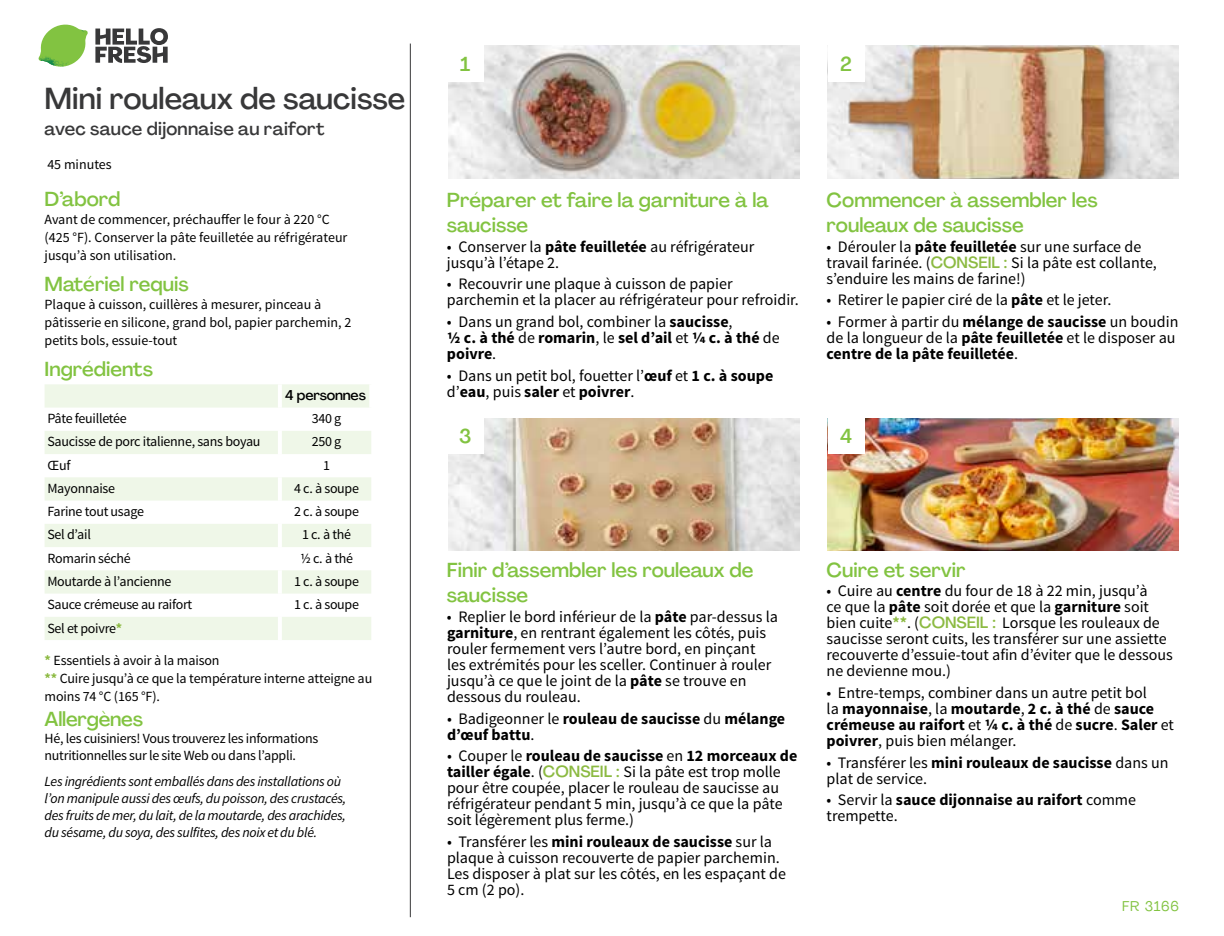
<style>
.page{position:relative;width:1224px;height:936px;background:#fff}
.page>*{position:absolute;margin:0;border:0;box-sizing:border-box;transform-origin:0 0}
.t1{font:500 30px "Agrandir";color:#383839}
.t2{font:500 20px/25.6px "Agrandir";color:#82c341}
.t3{font:500 18px "Agrandir";letter-spacing:.01em;color:#383839}
.t4{font:16px/16px "Source Sans Pro";color:#000}
.t5{font:700 16px/16px "Source Sans Pro";color:#000}
.t6{font:14px/18px "Source Sans Pro";letter-spacing:-.02em;color:#000}
.t7{font:14px/18px "Source Sans Pro";color:#000}
.t8{font:italic 14px/17px "Source Sans Pro";letter-spacing:-.02em;color:#000}
.t9{font:500 14px "Agrandir";letter-spacing:-.01em;color:#000}
.t10{font:14px "Agrandir";letter-spacing:.05em;color:#82c341}
.s1{font-weight:700;color:#8cba42}
.s2{font-weight:700}
.s3{font-weight:400}
.s4{font-family:"Agrandir";font-weight:500;color:#8cba42}
</style>
<div class="page">
<svg style="left:95px;top:28px;width:73px;height:35px"></svg>
<svg style="left:42px;top:25px;width:44px;height:28px"></svg>
<img style="left:65px;top:25px;width:23px;height:18px">
<img style="left:41px;top:40px;width:42px;height:8px">
<img style="left:39px;top:43px;width:43px;height:24px">
<img style="left:64px;top:48px;width:19px;height:18px">
<hr style="left:410px;top:44px;width:1px;height:873px;background:#383839">
<img style="left:448px;top:46px;width:351px;height:133px">
<img style="left:448px;top:418px;width:351px;height:133px">
<img style="left:828px;top:46px;width:351px;height:133px">
<img style="left:828px;top:418px;width:351px;height:133px">
<div style="left:447px;top:46px;width:37px;height:36px;background:#fff"></div>
<div style="left:447px;top:418px;width:37px;height:36px;background:#fff"></div>
<div style="left:828px;top:46px;width:36px;height:36px;background:#fff"></div>
<div style="left:828px;top:418px;width:36px;height:36px;background:#fff"></div>
<svg style="left:45px;top:384px;width:326px;height:256px;fill:#eff7e8"></svg>
<hr style="left:278px;top:384px;width:4px;height:24px;background:#fff">
<hr style="left:369px;top:384px;width:4px;height:24px;background:#fff">
<hr style="left:278px;top:408px;width:4px;height:23px;background:#fff">
<hr style="left:278px;top:431px;width:4px;height:23px;background:#fff">
<hr style="left:278px;top:454px;width:4px;height:23px;background:#fff">
<hr style="left:278px;top:477px;width:4px;height:24px;background:#fff">
<hr style="left:278px;top:501px;width:4px;height:23px;background:#fff">
<hr style="left:278px;top:524px;width:4px;height:23px;background:#fff">
<hr style="left:278px;top:547px;width:4px;height:23px;background:#fff">
<hr style="left:278px;top:570px;width:4px;height:24px;background:#fff">
<hr style="left:278px;top:594px;width:4px;height:23px;background:#fff">
<hr style="left:278px;top:617px;width:4px;height:23px;background:#fff">
<h1 class="t1" style="left:45px;top:80px;width:362px">Mini rouleaux de saucisse</h1>
<p class="t3" style="left:45px;top:118px;width:282px">avec sauce dijonnaise au raifort</p>
<p class="t7" style="left:47px;top:156px;width:66px">45 minutes</p>
<p class="t2" style="left:45px;top:186px;width:77px">D’abord</p>
<p class="t7" style="left:45px;top:211px;width:304px">Avant de commencer, préchauffer le four à 220 °C (425 °F). Conserver la pâte feuilletée au réfrigérateur jusqu’à son utilisation.</p>
<p class="t2" style="left:45px;top:271px;width:146px">Matériel requis</p>
<p class="t7" style="left:45px;top:296px;width:308px">Plaque à cuisson, cuillères à mesurer, pinceau à pâtisserie en silicone, grand bol, papier parchemin, 2 petits bols, essuie-tout</p>
<p class="t2" style="left:45px;top:356px;width:110px">Ingrédients</p>
<p class="t9" style="left:285px;top:387px;width:82px">4 personnes</p>
<p class="t6" style="left:47px;top:410px;width:81px">Pâte feuilletée</p>
<p class="t6" style="left:312px;top:410px;width:31px">340 g</p>
<p class="t6" style="left:47px;top:433px;width:215px">Saucisse de porc italienne, sans boyau</p>
<p class="t6" style="left:312px;top:433px;width:31px">250 g</p>
<p class="t6" style="left:47px;top:456px;width:25px">Œuf</p>
<p class="t6" style="left:323px;top:456px;width:8px">1</p>
<p class="t6" style="left:47px;top:480px;width:69px">Mayonnaise</p>
<p class="t6" style="left:294px;top:480px;width:67px">4 c. à soupe</p>
<p class="t6" style="left:47px;top:503px;width:98px">Farine tout usage</p>
<p class="t6" style="left:294px;top:503px;width:67px">2 c. à soupe</p>
<p class="t6" style="left:47px;top:526px;width:45px">Sel d’ail</p>
<p class="t6" style="left:302px;top:526px;width:51px">1 c. à thé</p>
<p class="t6" style="left:47px;top:549px;width:85px">Romarin séché</p>
<p class="t6" style="left:300px;top:549px;width:55px">1/2 c. à thé</p>
<p class="t6" style="left:47px;top:573px;width:126px">Moutarde à l’ancienne</p>
<p class="t6" style="left:294px;top:573px;width:67px">1 c. à soupe</p>
<p class="t6" style="left:47px;top:596px;width:146px">Sauce crémeuse au raifort</p>
<p class="t6" style="left:294px;top:596px;width:67px">1 c. à soupe</p>
<p class="t6" style="left:47px;top:619px;width:76px">Sel et poivre<span class="s1">*</span></p>
<p class="t6" style="left:45px;top:651px;width:329px"><span class="s1">*</span> Essentiels à avoir à la maison<br><span class="s1">**</span> Cuire jusqu’à ce que la température interne atteigne au moins 74 °C (165 °F).</p>
<p class="t2" style="left:45px;top:706px;width:100px">Allergènes</p>
<p class="t6" style="left:45px;top:730px;width:275px;line-height:17px">Hé, les cuisiniers! Vous trouverez les informations nutritionnelles sur le site Web ou dans l’appli.</p>
<p class="t8" style="left:45px;top:773px;width:303px">Les ingrédients sont emballés dans des installations où l’on manipule aussi des œufs, du poisson, des crustacés, des fruits de mer, du lait, de la moutarde, des arachides, du sésame, du soya, des sulfites, des noix et du blé.</p>
<p class="t2" style="left:460px;top:52px;width:12px">1</p>
<p class="t2" style="left:840px;top:52px;width:13px">2</p>
<p class="t2" style="left:447px;top:187px;width:323px">Préparer et faire la garniture à la saucisse</p>
<p class="t4" style="left:447px;top:239px;width:309px">• Conserver la <span class="s2">pâte feuilletée</span> au réfrigérateur jusqu’à l’étape 2.</p>
<p class="t4" style="left:447px;top:276px;width:353px">• Recouvrir une plaque à cuisson de papier parchemin et la placer au réfrigérateur pour refroidir.</p>
<p class="t5" style="left:447px;top:314px;width:334px"><span class="s3">• Dans un grand bol, combiner la</span> saucisse<span class="s3">,<br></span>1/2 c. à thé <span class="s3">de</span> romarin<span class="s3">, le</span> sel d’ail <span class="s3">et</span> 1/4 c. à thé <span class="s3">de </span>poivre<span class="s3">.</span></p>
<p class="t4" style="left:447px;top:368px;width:328px">• Dans un petit bol, fouetter l’<span class="s2">œuf</span> et <span class="s2">1 c. à soupe </span>d’<span class="s2">eau</span>, puis <span class="s2">saler</span> et <span class="s2">poivrer</span>.</p>
<p class="t2" style="left:459px;top:423px;width:14px">3</p>
<p class="t2" style="left:827px;top:187px;width:273px">Commencer à assembler les rouleaux de saucisse</p>
<p class="t4" style="left:827px;top:239px;width:332px">• Dérouler la <span class="s2">pâte feuilletée</span> sur une surface de travail farinée. (<span class="s4">CONSEIL :</span> Si la pâte est collante, s’enduire les mains de farine!)</p>
<p class="t4" style="left:827px;top:292px;width:286px">• Retirer le papier ciré de la <span class="s2">pâte</span> et le jeter.</p>
<p class="t4" style="left:827px;top:314px;width:353px">• Former à partir du <span class="s2">mélange de saucisse</span> un boudin de la longueur de la <span class="s2">pâte feuilletée</span> et le disposer au <span class="s2">centre de la pâte feuilletée</span>.</p>
<p class="t2" style="left:840px;top:423px;width:14px">4</p>
<p class="t2" style="left:447px;top:557px;width:308px">Finir d’assembler les rouleaux de saucisse</p>
<p class="t4" style="left:447px;top:609px;width:333px">• Replier le bord inférieur de la <span class="s2">pâte</span> par-dessus la <span class="s2">garniture</span>, en rentrant également les côtés, puis rouler fermement vers l’autre bord, en pinçant les extrémités pour les sceller. Continuer à rouler jusqu’à ce que le joint de la <span class="s2">pâte</span> se trouve en dessous du rouleau.</p>
<p class="t5" style="left:447px;top:711px;width:340px"><span class="s3">• Badigeonner le</span> rouleau de saucisse <span class="s3">du</span> mélange d’œuf battu<span class="s3">.</span></p>
<p class="t4" style="left:447px;top:748px;width:352px">• Couper le <span class="s2">rouleau de saucisse</span> en <span class="s2">12 morceaux de tailler égale</span>. (<span class="s4">CONSEIL :</span> Si la pâte est trop molle pour être coupée, placer le rouleau de saucisse au réfrigérateur pendant 5 min, jusqu’à ce que la pâte soit légèrement plus ferme.)</p>
<p class="t4" style="left:447px;top:834px;width:340px">• Transférer les <span class="s2">mini rouleaux de saucisse</span> sur la plaque à cuisson recouverte de papier parchemin.<br>Les disposer à plat sur les côtés, en les espaçant de 5 cm (2 po).</p>
<p class="t2" style="left:827px;top:557px;width:141px">Cuire et servir</p>
<p class="t4" style="left:827px;top:583px;width:348px">• Cuire au <span class="s2">centre</span> du four de 18 à 22 min, jusqu’à<br>ce que la <span class="s2">pâte</span> soit dorée et que la <span class="s2">garniture</span> soit bien cuite<span class="s1">**</span>. (<span class="s4">CONSEIL :</span> Lorsque les rouleaux de saucisse seront cuits, les transférer sur une assiette recouverte d’essuie-tout afin d’éviter que le dessous ne devienne mou.)</p>
<p class="t4" style="left:827px;top:685px;width:349px">• Entre-temps, combiner dans un autre petit bol<br>la <span class="s2">mayonnaise</span>, la <span class="s2">moutarde</span>, <span class="s2">2 c. à thé</span> de <span class="s2">sauce crémeuse au raifort</span> et <span class="s2">1/4 c. à thé</span> de <span class="s2">sucre</span>. <span class="s2">Saler</span> et <span class="s2">poivrer</span>, puis bien mélanger.</p>
<p class="t4" style="left:827px;top:755px;width:343px">• Transférer les <span class="s2">mini rouleaux de saucisse</span> dans un plat de service.</p>
<p class="t4" style="left:827px;top:792px;width:311px">• Servir la <span class="s2">sauce dijonnaise au raifort</span> comme trempette.</p>
<p class="t10" style="left:1122px;top:897px;width:58px">FR 3166</p>
</div>
